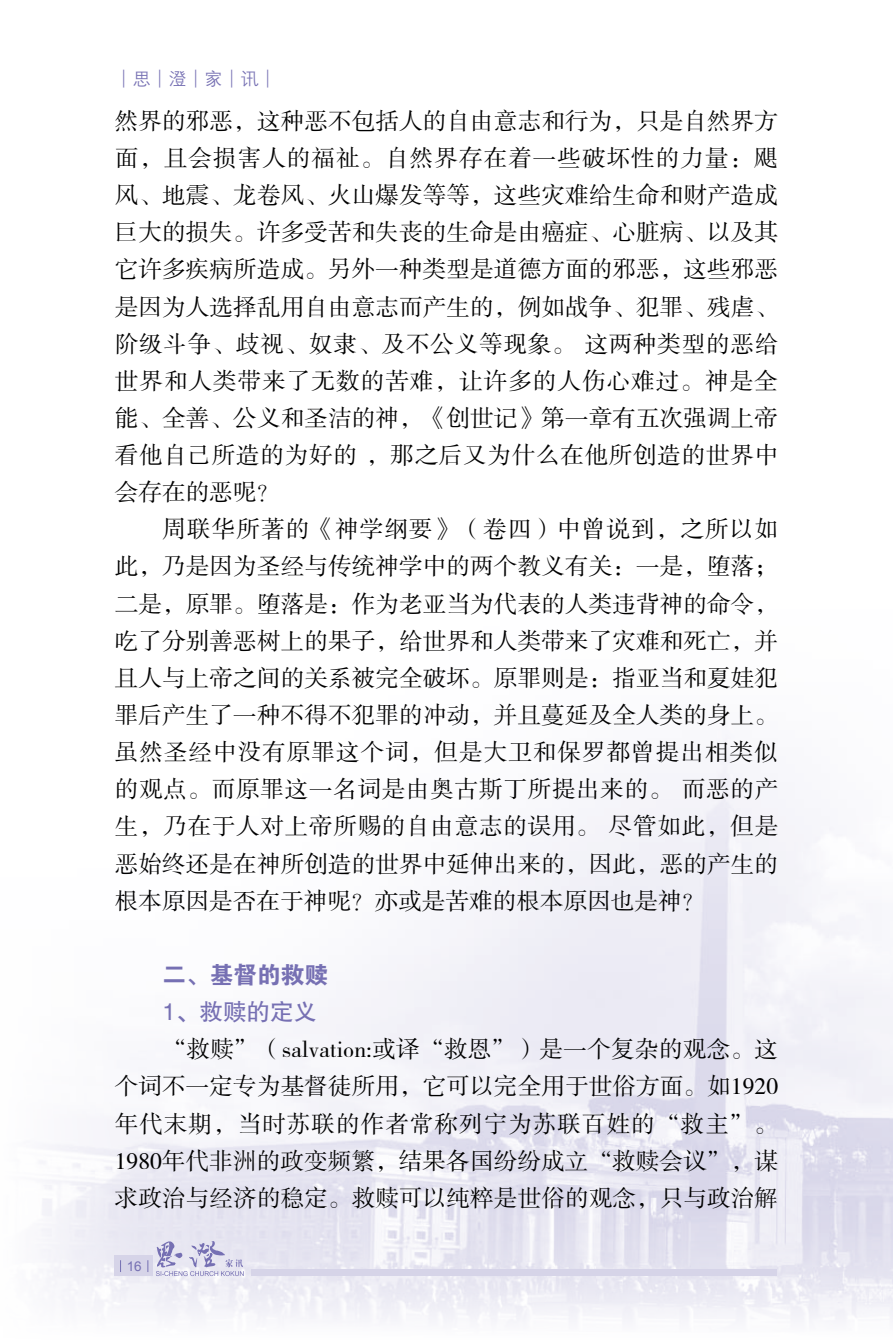
<style>
.page{position:relative;width:893px;height:1340px;background:#fff}
.page>*{position:absolute;margin:0;border:0;box-sizing:border-box;transform-origin:0 0}
.t1{font:23.62px/37.1px "FZSSK GBK1 0";letter-spacing:.005em;color:#000;text-align:justify}
.t2{font:23.62px "FZDHTJW GB1 0";color:#7670b3}
.t3{font:23.62px "FZHTK GBK1 0";color:#7670b3}
.t4{font:18px "FZZDXK GBK1 0";color:#7670b3}
.t5{font:13.5px "Arial";color:#7670b3}
</style>
<div class="page">
<img style="left:41px;top:738px;width:852px;height:584px">
<svg style="left:156px;top:1240px;width:88px;height:35px;background:#cfcde4"></svg>
<div style="left:115px;top:1255px;width:38px;height:20px;background:#d6d4e8"></div>
<div style="left:251px;top:1269px;width:526px;height:6px;background:#d6d4e8"></div>
<p class="t4" style="left:115px;top:69px;width:164px">│思│澄│家│讯│</p>
<p class="t1" style="left:115px;top:103px;width:665px">然界的邪恶，这种恶不包括人的自由意志和行为，只是自然界方面，且会损害人的福祉。自然界存在着一些破坏性的力量：飓风、地震、龙卷风、火山爆发等等，这些灾难给生命和财产造成巨大的损失。许多受苦和失丧的生命是由癌症、心脏病、以及其它许多疾病所造成。另外一种类型是道德方面的邪恶，这些邪恶是因为人选择乱用自由意志而产生的，例如战争、犯罪、残虐、阶级斗争、歧视、奴隶、及不公义等现象。 这两种类型的恶给世界和人类带来了无数的苦难，让许多的人伤心难过。神是全能、全善、公义和圣洁的神，《创世记》第一章有五次强调上帝看他自己所造的为好的 ，那之后又为什么在他所创造的世界中会存在的恶呢？</p>
<p class="t1" style="left:115px;top:512px;width:665px;text-indent:48px">周联华所著的《神学纲要》（卷四）中曾说到，之所以如此，乃是因为圣经与传统神学中的两个教义有关：一是，堕落；二是，原罪。堕落是：作为老亚当为代表的人类违背神的命令，吃了分别善恶树上的果子，给世界和人类带来了灾难和死亡，并且人与上帝之间的关系被完全破坏。原罪则是：指亚当和夏娃犯罪后产生了一种不得不犯罪的冲动，并且蔓延及全人类的身上。虽然圣经中没有原罪这个词，但是大卫和保罗都曾提出相类似的观点。而原罪这一名词是由奥古斯丁所提出来的。 而恶的产生，乃在于人对上帝所赐的自由意志的误用。 尽管如此，但是恶始终还是在神所创造的世界中延伸出来的，因此，恶的产生的根本原因是否在于神呢？亦或是苦难的根本原因也是神？</p>
<p class="t2" style="left:163px;top:961px;width:167px">二、基督的救赎</p>
<p class="t3" style="left:163px;top:999px;width:156px">1、救赎的定义</p>
<p class="t1" style="left:115px;top:1031px;width:665px;text-indent:48px">“救赎”（salvation:或译“救恩”）是一个复杂的观念。这个词不一定专为基督徒所用，它可以完全用于世俗方面。如1920年代末期，当时苏联的作者常称列宁为苏联百姓的“救主”。1980年代非洲的政变频繁，结果各国纷纷成立“救赎会议”，谋求政治与经济的稳定。救赎可以纯粹是世俗的观念，只与政治解</p>
<p class="t5" style="left:127px;top:1257px;width:8px">16</p>
</div>
